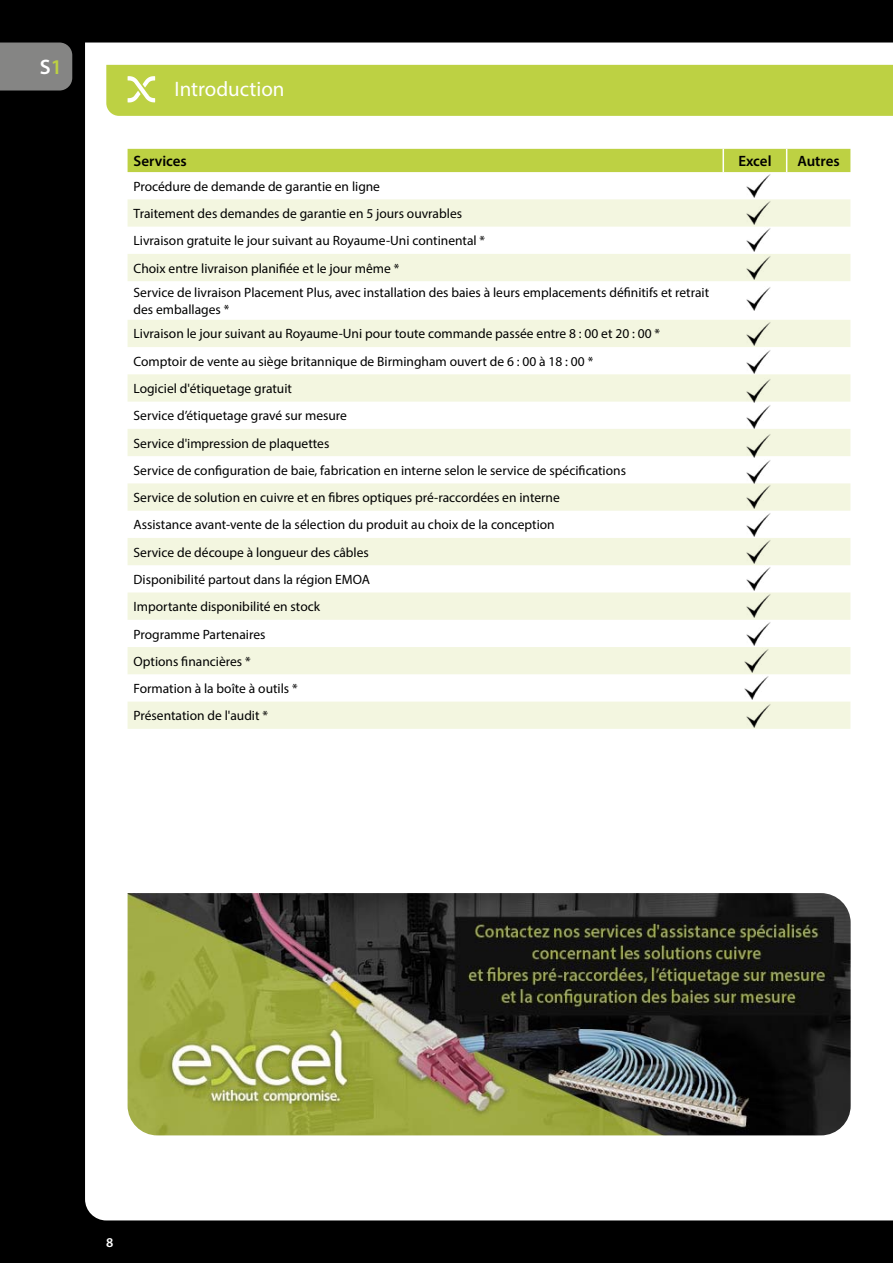
<style>
.page{position:relative;width:893px;height:1263px;background:#000}
.page>*{position:absolute;margin:0;border:0;box-sizing:border-box;transform-origin:0 0}
.t1{font:21px "Myriad Pro";color:#fff}
.t2{font:600 21px "Myriad Pro";color:#fff}
.t3{font:600 15px "Myriad Pro";color:#000}
.t4{font:13.5px/27.3px "Myriad Pro";color:#000}
.t5{font:600 13.5px "Myriad Pro";color:#fff}
.s1{color:#bdd143}
</style>
<div class="page">
<div style="left:85px;top:43px;width:808px;height:1177px;background:#fff"></div>
<div style="left:106px;top:65px;width:787px;height:51px;background:#bdd143"></div>
<div style="left:0;top:43px;width:72px;height:48px;background:#858584"></div>
<svg style="left:128px;top:199px;width:722px;height:148px;background:#f8faed"></svg>
<svg style="left:128px;top:374px;width:722px;height:355px;background:#f8faee"></svg>
<div style="left:128px;top:149px;width:722px;height:23px;background:#bdd143"></div>
<img style="left:746px;top:433px;width:24px;height:24px">
<img style="left:746px;top:404px;width:24px;height:24px">
<img style="left:746px;top:378px;width:24px;height:24px">
<img style="left:746px;top:350px;width:24px;height:24px">
<img style="left:746px;top:321px;width:24px;height:24px">
<img style="left:746px;top:286px;width:24px;height:24px">
<img style="left:746px;top:256px;width:24px;height:24px">
<img style="left:746px;top:228px;width:24px;height:24px">
<img style="left:746px;top:201px;width:24px;height:24px">
<img style="left:746px;top:173px;width:24px;height:24px">
<img style="left:747px;top:621px;width:24px;height:24px">
<img style="left:747px;top:594px;width:24px;height:24px">
<img style="left:746px;top:566px;width:24px;height:24px">
<img style="left:746px;top:539px;width:24px;height:24px">
<img style="left:747px;top:512px;width:24px;height:24px">
<img style="left:746px;top:459px;width:24px;height:49px">
<img style="left:745px;top:675px;width:24px;height:24px">
<img style="left:745px;top:649px;width:24px;height:24px">
<img style="left:128px;top:893px;width:723px;height:242px">
<img style="left:746px;top:703px;width:24px;height:24px">
<h1 class="t2" style="left:40px;top:54px;width:24px">S<span class="s1">1</span></h1>
<h1 class="t1" style="left:174px;top:76px;width:112px">Introduction</h1>
<p class="t3" style="left:134px;top:151px;width:55px">Services</p>
<p class="t3" style="left:738px;top:151px;width:35px">Excel</p>
<p class="t3" style="left:797px;top:151px;width:44px">Autres</p>
<p class="t4" style="left:134px;top:172px;width:353px">Procédure de demande de garantie en ligne<br>Traitement des demandes de garantie en 5 jours ouvrables Livraison gratuite le jour suivant au Royaume-Uni continental * Choix entre livraison planifiée et le jour même *</p>
<p class="t4" style="left:134px;top:284px;width:577px;line-height:16.5px">Service de livraison Placement Plus, avec installation des baies à leurs emplacements définitifs et retrait des emballages *</p>
<p class="t4" style="left:134px;top:320px;width:528px">Livraison le jour suivant au Royaume-Uni pour toute commande passée entre 8 : 00 et 20 : 00 * Comptoir de vente au siège britannique de Birmingham ouvert de 6 : 00 à 18 : 00 *<br>Logiciel d'étiquetage gratuit<br>Service d’étiquetage gravé sur mesure<br>Service d'impression de plaquettes<br>Service de configuration de baie, fabrication en interne selon le service de spécifications Service de solution en cuivre et en fibres optiques pré-raccordées en interne<br>Assistance avant-vente de la sélection du produit au choix de la conception<br>Service de découpe à longueur des câbles<br>Disponibilité partout dans la région EMOA<br>Importante disponibilité en stock<br>Programme Partenaires<br>Options financières *<br>Formation à la boîte à outils *<br>Présentation de l'audit *</p>
<p class="t5" style="left:106px;top:1234px;width:9px">8</p>
</div>
